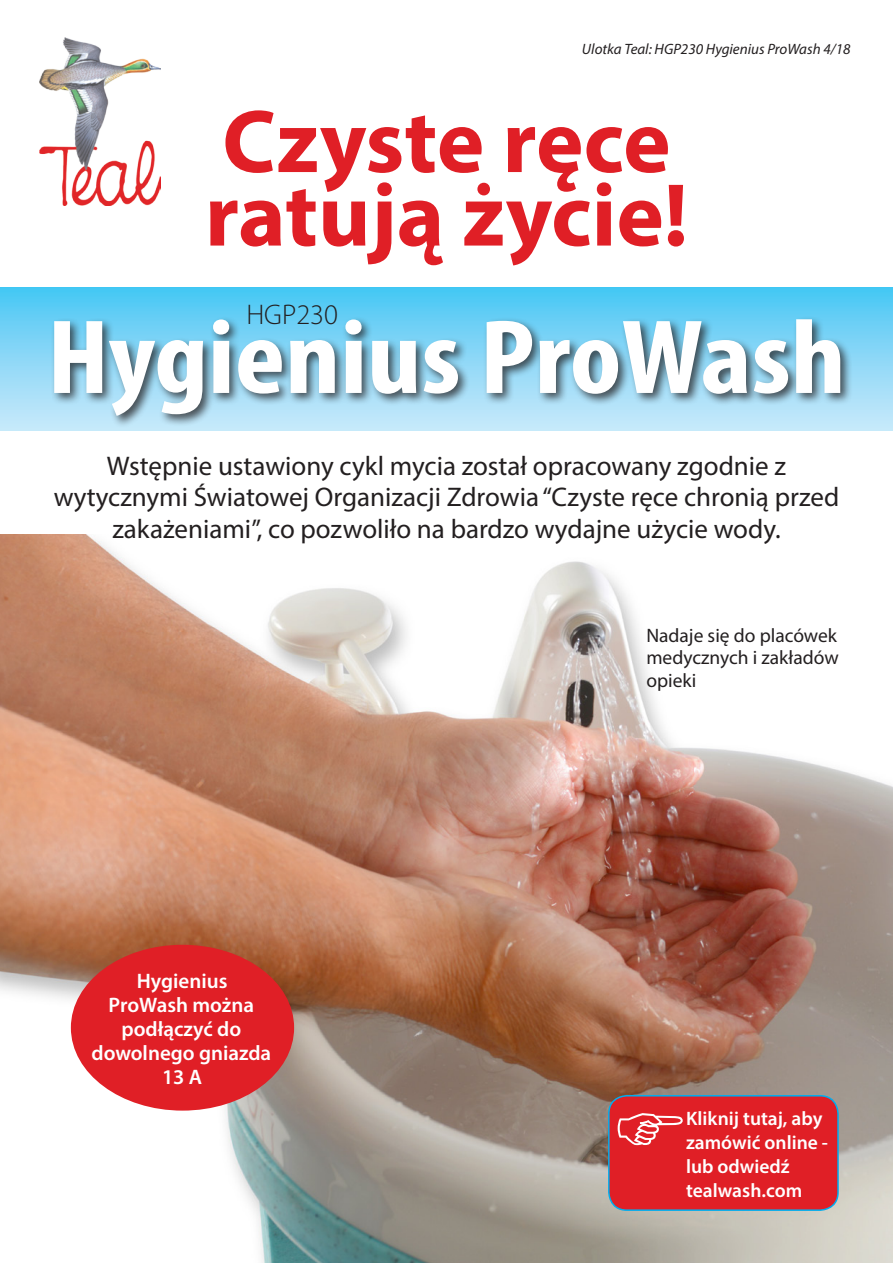
<style>
.page{position:relative;width:893px;height:1263px;background:#fff}
.page>*{position:absolute;margin:0;border:0;box-sizing:border-box;transform-origin:0 0}
.t1{font:700 condensed 106.5px "Myriad Pro";color:#fff;scale:1.13 1}
.t2{font:700 90px "Myriad Pro";color:#e01f26}
.t3{font:300 28.5px "Myriad Pro";color:#231f20}
.t4{font:27px/31.5px "Myriad Pro";color:#231f20;text-align:center}
.t5{font:600 21px/24px "Myriad Pro";color:#fff;text-align:center}
.t6{font:600 19.5px/24px "Myriad Pro";color:#fff}
.t7{font:19.5px/22.5px "Myriad Pro";color:#231f20;text-align:justify}
.t8{font:italic 15px "Myriad Pro";color:#231f20}
</style>
<div class="page">
<img style="left:0;top:535px;width:893px;height:728px">
<div style="left:0;top:287px;width:893px;height:143px;background:linear-gradient(to bottom,#49c7f4,#cce9fa)"></div>
<div style="left:51px;top:316px;width:801px;height:112px;background:#231f20;opacity:.75"></div>
<img style="left:40px;top:37px;width:121px;height:169px">
<div style="left:71px;top:945px;width:223px;height:165px;background:#e01f26;border-radius:50%"></div>
<div style="left:609px;top:1096px;width:229px;height:114px;background:#e01f26;border-radius:18px"></div>
<div style="left:608px;top:1095px;width:231px;height:116px;border:2px solid #00aeef;border-radius:18px"></div>
<svg style="left:618px;top:1113px;width:65px;height:32px"></svg>
<p class="t8" style="left:582px;top:39px;width:270px">Ulotka Teal: HGP230 Hygienius ProWash 4/18</p>
<p class="t2" style="left:222px;top:83px;width:450px">Czyste ręce</p>
<p class="t2" style="left:205px;top:157px;width:485px">ratują życie!</p>
<p class="t3" style="left:246px;top:299px;width:93px">HGP230</p>
<p class="t1" style="left:47px;top:291px;width:708px">Hygienius ProWash</p>
<p class="t4" style="left:54px;top:449px;width:787px">Wstępnie ustawiony cykl mycia został opracowany zgodnie z wytycznymi Światowej Organizacji Zdrowia “Czyste ręce chronią przed zakażeniami”, co pozwoliło na bardzo wydajne użycie wody.</p>
<p class="t5" style="left:91px;top:968px;width:181px">Hygienius<br>ProWash można podłączyć do dowolnego gniazda<br>13 A</p>
<p class="t7" style="left:646px;top:624px;width:194px">Nadaje się do placówek medycznych i zakładów opieki</p>
<p class="t6" style="left:686px;top:1106px;width:143px">Kliknij tutaj, aby zamówić online -</p>
<p class="t6" style="left:686px;top:1154px;width:105px">lub odwiedź</p>
<p class="t6" style="left:686px;top:1178px;width:118px">tealwash.com</p>
</div>
